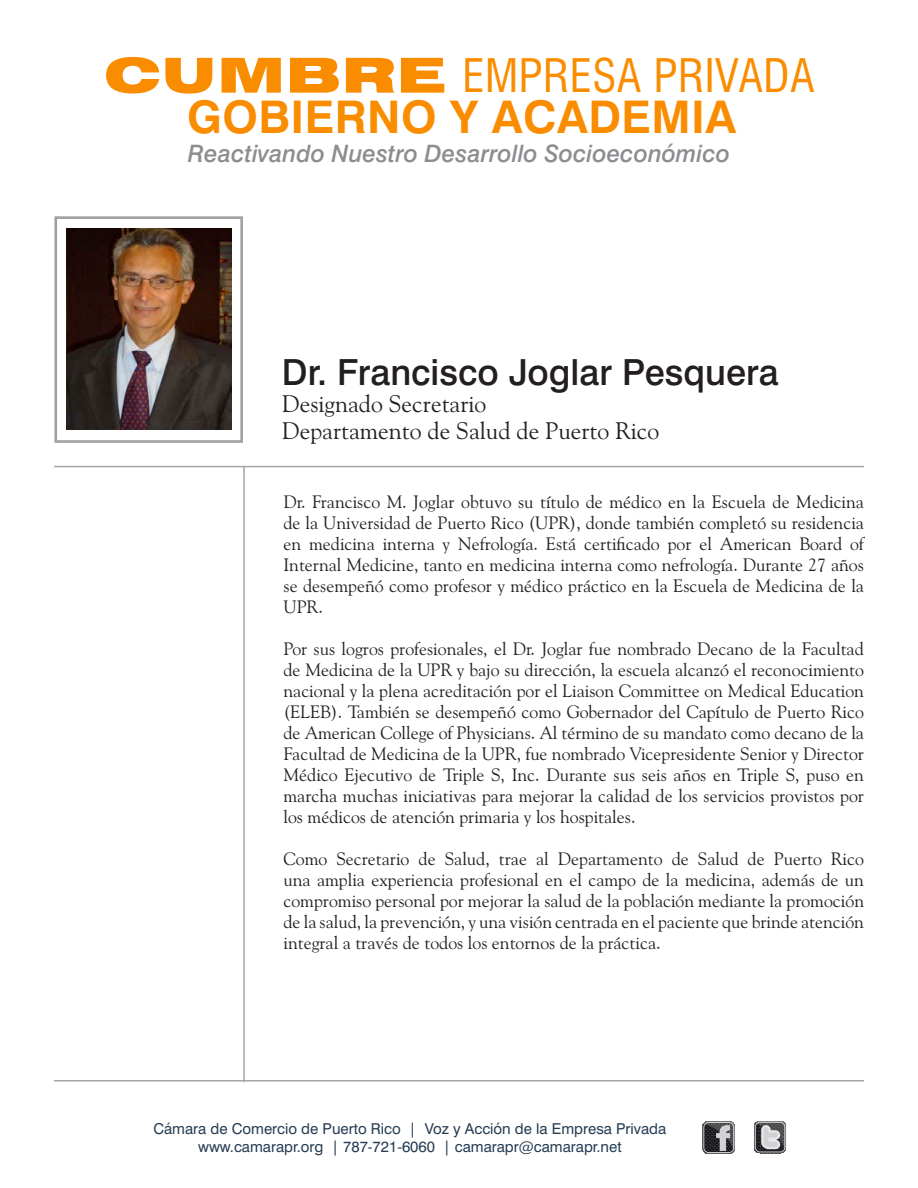
<style>
.page{position:relative;width:918px;height:1188px;background:#fff}
.page>*{position:absolute;margin:0;border:0;box-sizing:border-box;transform-origin:0 0}
.t1{font:condensed 45px "Swiss 721 BT";letter-spacing:.01em;color:#fa8c00}
.t2{font:700 45px "Swiss 721 BT";letter-spacing:.01em;color:#fa8c00}
.Company_Name{font:500 36px "Swiss 721 BT";color:#231f20}
.Company_Name-2{font:24px "Goudy Old Style BT";color:#231f20}
.t3{font:italic 500 24px "Swiss 721 BT";color:#8b8d90}
.t4{font:18px/21px "Goudy Old Style BT";color:#231f20;text-align:justify}
.t5{font:15px "Swiss 721 BT";color:#263d54}
.s1{font-weight:900;font-stretch:expanded;font-size:48.15px}
</style>
<div class="page">
<svg style="left:702px;top:1121px;width:33px;height:33px"></svg>
<svg style="left:754px;top:1121px;width:32px;height:33px"></svg>
<div style="left:54px;top:216px;width:189px;height:227px;border:3px solid #a0a1a5"></div>
<hr style="left:54px;top:466px;width:810px;height:1px;background:#a5a6aa">
<hr style="left:54px;top:1080px;width:810px;height:2px;background:#a5a6aa">
<hr style="left:243px;top:467px;width:2px;height:615px;background:#a5a6aa">
<img style="left:67px;top:229px;width:164px;height:201px">
<h1 class="t1" style="left:104px;top:48px;width:712px"><span class="s1">CUMBRE</span> EMPRESA PRIVADA</h1>
<h1 class="t2" style="left:187px;top:90px;width:551px">GOBIERNO Y ACADEMIA</h1>
<h3 class="t3" style="left:188px;top:139px;width:544px">Reactivando Nuestro Desarrollo Socioeconómico</h3>
<p class="Company_Name" style="left:282px;top:351px;width:498px">Dr. Francisco Joglar Pesquera</p>
<p class="Company_Name-2" style="left:282px;top:389px;width:206px">Designado Secretario</p>
<p class="Company_Name-2" style="left:282px;top:416px;width:379px">Departamento de Salud de Puerto Rico</p>
<p class="t4" style="left:284px;top:491px;width:582px">Dr. Francisco M. Joglar obtuvo su título de médico en la Escuela de Medicina de la Universidad de Puerto Rico (UPR), donde también completó su residencia en medicina interna y Nefrología. Está certificado por el American Board of Internal Medicine, tanto en medicina interna como nefrología. Durante 27 años se desempeñó como profesor y médico práctico en la Escuela de Medicina de la UPR.</p>
<p class="t4" style="left:284px;top:638px;width:582px">Por sus logros profesionales, el Dr. Joglar fue nombrado Decano de la Facultad de Medicina de la UPR y bajo su dirección, la escuela alcanzó el reconocimiento nacional y la plena acreditación por el Liaison Committee on Medical Education (ELEB). También se desempeñó como Gobernador del Capítulo de Puerto Rico de American College of Physicians. Al término de su mandato como decano de la Facultad de Medicina de la UPR, fue nombrado Vicepresidente Senior y Director Médico Ejecutivo de Triple S, Inc. Durante sus seis años en Triple S, puso en marcha muchas iniciativas para mejorar la calidad de los servicios provistos por los médicos de atención primaria y los hospitales.</p>
<p class="t4" style="left:284px;top:848px;width:582px">Como Secretario de Salud, trae al Departamento de Salud de Puerto Rico una amplia experiencia profesional en el campo de la medicina, además de un compromiso personal por mejorar la salud de la población mediante la promoción de la salud, la prevención, y una visión centrada en el paciente que brinde atención integral a través de todos los entornos de la práctica.</p>
<p class="t5" style="left:153px;top:1119px;width:514px">Cámara de Comercio de Puerto Rico | Voz y Acción de la Empresa Privada</p>
<p class="t5" style="left:198px;top:1137px;width:425px">www.camarapr.org | 787-721-6060 | camarapr@camarapr.net</p>
</div>
